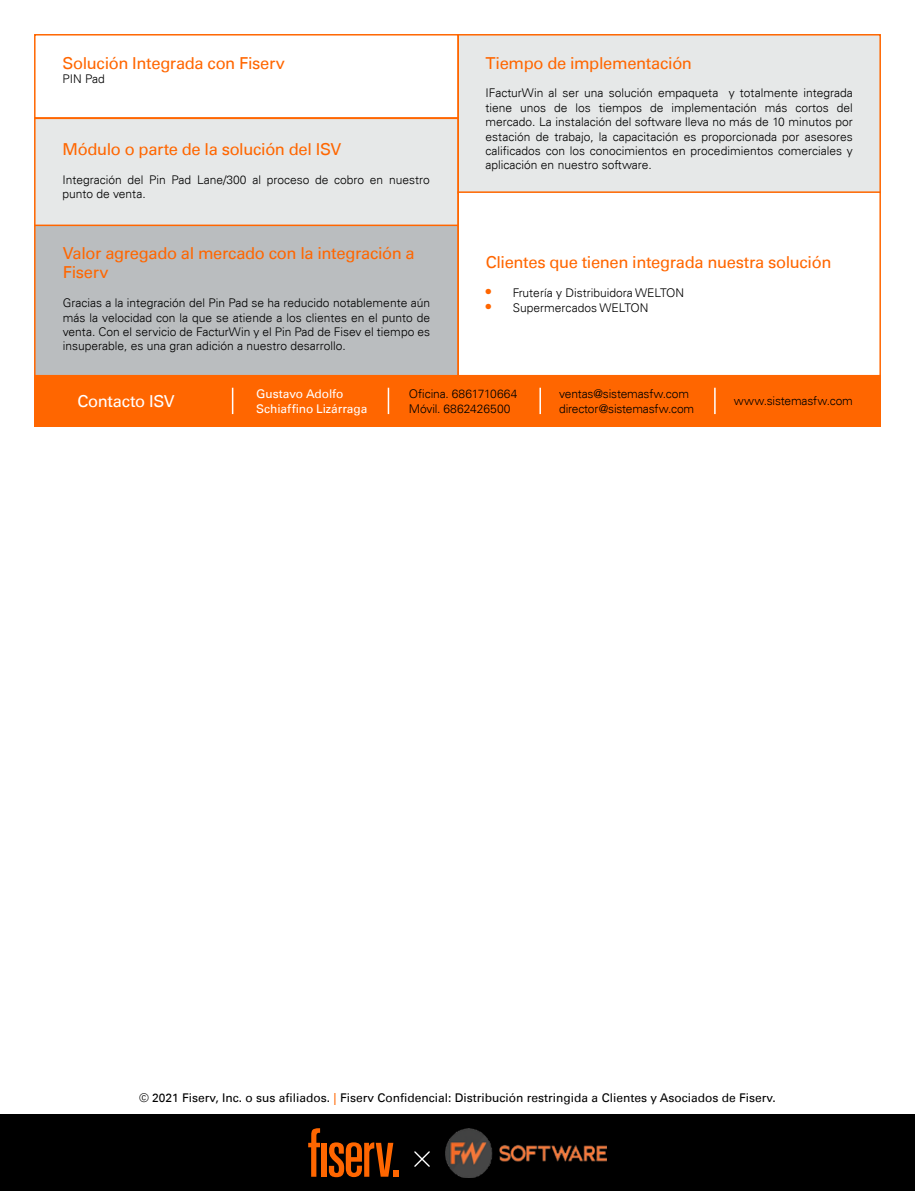
<style>
.page{position:relative;width:915px;height:1191px;background:#fff}
.page>*{position:absolute;margin:0;border:0;box-sizing:border-box;transform-origin:0 0}
.t1{font:16.5px/19.8px "Univers For Fiserv 55";letter-spacing:-.02em;color:#f60}
.t2{font:16.5px "Univers For Fiserv 55";letter-spacing:-.02em;color:#fff}
.t3{font:300 12px/14.4px "Univers For Fiserv 45";color:#000}
.t4{font:12px "Univers For Fiserv 55";color:#000}
.t5{font:12px/14.4px "Univers For Fiserv 55";letter-spacing:-.005em;color:#fff}
.s1{font-family:"Univers For Fiserv 65";font-weight:700;font-size:15px;color:#f60}
.s2{color:#f60}
</style>
<div class="page">
<div style="left:34px;top:34px;width:424px;height:85px;background:#fff;border:2px solid #f60"></div>
<div style="left:34px;top:118px;width:424px;height:109px;background:#e6e8e8;border:2px solid #f60"></div>
<div style="left:34px;top:225px;width:424px;height:151px;background:#babdbf;border:2px solid #f60"></div>
<div style="left:457px;top:34px;width:423px;height:159px;background:#e6e8e8;border:2px solid #f60"></div>
<div style="left:457px;top:191px;width:423px;height:185px;background:#fff;border:2px solid #f60"></div>
<div style="left:0;top:1114px;width:914px;height:77px;background:#000"></div>
<svg style="left:308px;top:1128px;width:12px;height:48px"></svg>
<div style="left:321px;top:1142px;width:6px;height:34px;background:#f60"></div>
<svg style="left:329px;top:1142px;width:69px;height:35px"></svg>
<svg style="left:414px;top:1151px;width:16px;height:16px"></svg>
<img style="left:445px;top:1128px;width:161px;height:49px">
<div style="left:34px;top:375px;width:846px;height:51px;background:#f60"></div>
<svg style="left:232px;top:388px;width:1px;height:26px"></svg>
<svg style="left:539px;top:388px;width:1px;height:26px"></svg>
<hr style="left:387px;top:388px;width:2px;height:26px;background:#fff">
<svg style="left:714px;top:388px;width:1px;height:26px"></svg>
<h1 class="t1" style="left:62px;top:53px;width:224px">Solución Integrada con Fiserv</h1>
<p class="t3" style="left:62px;top:71px;width:44px">PIN Pad</p>
<h1 class="t1" style="left:62px;top:139px;width:280px">Módulo o parte de la solución del ISV</h1>
<p class="t3" style="left:62px;top:172px;width:368px">Integración del Pin Pad Lane/300 al proceso de cobro en nuestro punto de venta.</p>
<h1 class="t1" style="left:63px;top:243px;width:353px">Valor agregado al mercado con la integración a<br>Fiserv</h1>
<p class="t3" style="left:63px;top:296px;width:368px;text-align:justify">Gracias a la integración del Pin Pad se ha reducido notablemente aún más la velocidad con la que se atiende a los clientes en el punto de venta. Con el servicio de FacturWin y el Pin Pad de Fisev el tiempo es insuperable, es una gran adición a nuestro desarrollo.</p>
<h1 class="t1" style="left:485px;top:53px;width:208px">Tiempo de implementación</h1>
<p class="t3" style="left:485px;top:86px;width:368px;text-align:justify">IFacturWin al ser una solución empaqueta y totalmente integrada tiene unos de los tiempos de implementación más cortos del mercado. La instalación del software lleva no más de 10 minutos por estación de trabajo, la capacitación es proporcionada por asesores calificados con los conocimientos en procedimientos comerciales y aplicación en nuestro software.</p>
<h1 class="t1" style="left:485px;top:253px;width:347px">Clientes que tienen integrada nuestra solución</h1>
<p class="t3" style="left:485px;top:286px;width:200px"><span class="s1">•</span> Frutería y Distribuidora WELTON</p>
<p class="t3" style="left:485px;top:300px;width:164px"><span class="s1">•</span> Supermercados WELTON</p>
<p class="t3" style="left:408px;top:387px;width:110px">Oficina. 6861710664<br>Móvil. 6862426500</p>
<p class="t3" style="left:559px;top:387px;width:137px">ventas@sistemasfw.com director@sistemasfw.com</p>
<h1 class="t2" style="left:77px;top:391px;width:99px">Contacto ISV</h1>
<p class="t5" style="left:256px;top:387px;width:113px">Gustavo Adolfo<br>Schiaffino Lizárraga</p>
<p class="t3" style="left:733px;top:394px;width:120px">www.sistemasfw.com</p>
<p class="t4" style="left:139px;top:1090px;width:638px">© 2021 Fiserv, Inc. o sus afiliados. <span class="s2">|</span> Fiserv Confidencial: Distribución restringida a Clientes y Asociados de Fiserv.</p>
</div>
